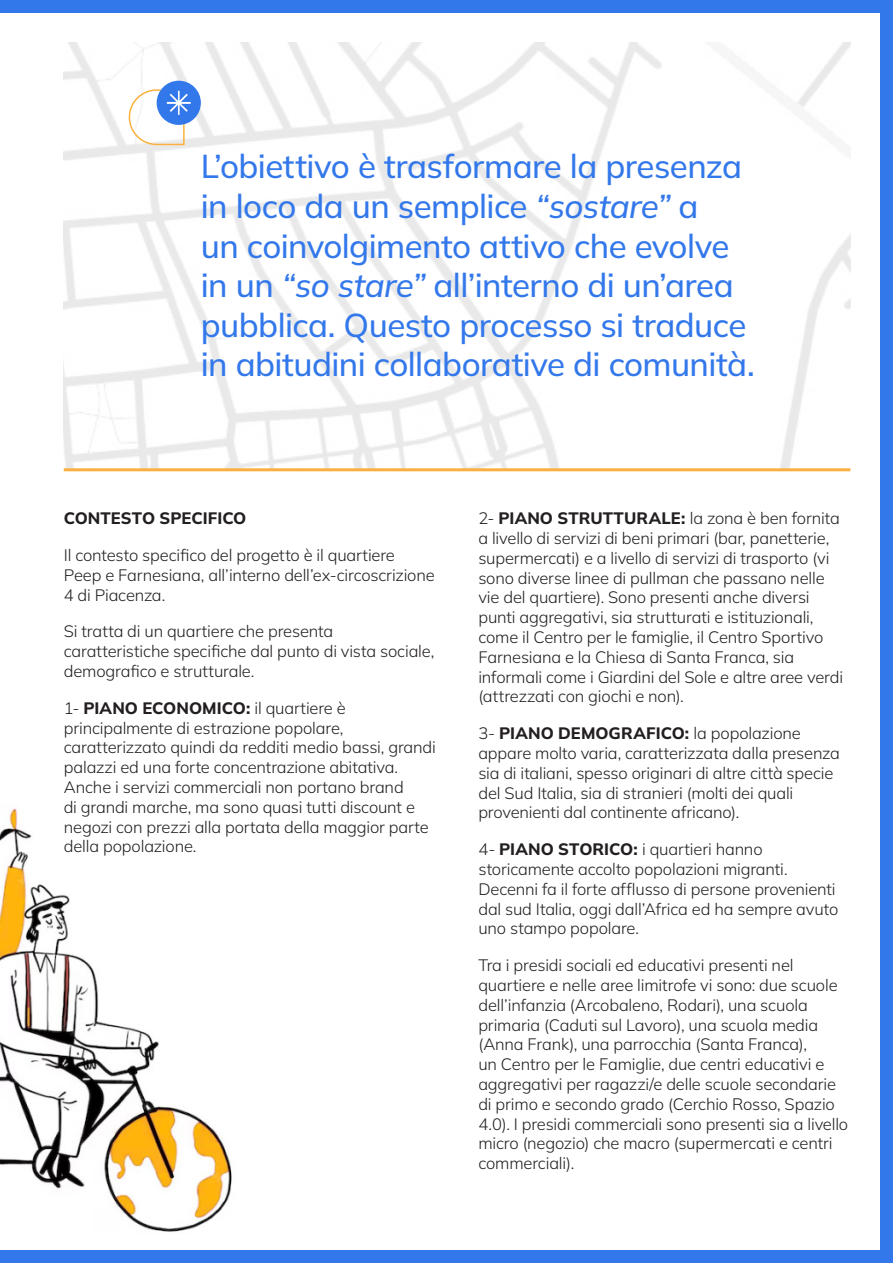
<style>
.page{position:relative;width:893px;height:1263px;background:#fff}
.page>*{position:absolute;margin:0;border:0;box-sizing:border-box;transform-origin:0 0}
.t1{font:500 33px/39.6px "Mulish";letter-spacing:-.015em;color:#3378eb}
.t2{font:300 16.5px/19.8px "Mulish";letter-spacing:-.01em;color:#231f20}
.t3{font:800 16.5px "Mulish";color:#231f20}
.s1{font-style:italic}
.s2{font-weight:800}
</style>
<div class="page">
<div style="left:0;top:0;width:893px;height:13px;background:#3378eb"></div>
<div style="left:0;top:1250px;width:893px;height:13px;background:#3378eb"></div>
<div style="left:880px;top:11px;width:13px;height:1252px;background:#3378eb"></div>
<img style="left:64px;top:43px;width:786px;height:425px">
<img style="left:0;top:808px;width:232px;height:424px">
<div style="left:157px;top:81px;width:44px;height:44px;background:#3378eb;border-radius:50%"></div>
<svg style="left:128px;top:89px;width:63px;height:57px"></svg>
<hr style="left:64px;top:468px;width:786px;height:3px;background:#fbb03f">
<p class="t1" style="left:201px;top:146px;width:543px">L’obiettivo è trasformare la presenza</p>
<p class="t1" style="left:201px;top:186px;width:499px">in loco da un semplice <span class="s1">“sostare”</span> a</p>
<p class="t1" style="left:201px;top:225px;width:530px">un coinvolgimento attivo che evolve</p>
<p class="t1" style="left:201px;top:265px;width:547px">in un <span class="s1">“so stare”</span> all’interno di un’area pubblica. Questo processo si traduce</p>
<p class="t1" style="left:201px;top:344px;width:555px">in abitudini collaborative di comunità.</p>
<p class="t3" style="left:64px;top:507px;width:184px">CONTESTO SPECIFICO</p>
<p class="t2" style="left:64px;top:545px;width:372px">Il contesto specifico del progetto è il quartiere<br>Peep e Farnesiana, all’interno dell’ex-circoscrizione<br>4 di Piacenza.</p>
<p class="t2" style="left:64px;top:621px;width:372px">Si tratta di un quartiere che presenta caratteristiche specifiche dal punto di vista sociale, demografico e strutturale.</p>
<p class="t2" style="left:64px;top:698px;width:374px">1- <span class="s2">PIANO ECONOMICO:</span> il quartiere è principalmente di estrazione popolare, caratterizzato quindi da redditi medio bassi, grandi palazzi ed una forte concentrazione abitativa.<br>Anche i servizi commerciali non portano brand<br>di grandi marche, ma sono quasi tutti discount e negozi con prezzi alla portata della maggior parte della popolazione.</p>
<p class="t2" style="left:478px;top:508px;width:366px">2- <span class="s2">PIANO STRUTTURALE:</span> la zona è ben fornita a livello di servizi di beni primari (bar, panetterie, supermercati) e a livello di servizi di trasporto (vi sono diverse linee di pullman che passano nelle vie del quartiere). Sono presenti anche diversi punti aggregativi, sia strutturati e istituzionali, come il Centro per le famiglie, il Centro Sportivo Farnesiana e la Chiesa di Santa Franca, sia informali come i Giardini del Sole e altre aree verdi (attrezzati con giochi e non).</p>
<p class="t2" style="left:478px;top:723px;width:363px">3- <span class="s2">PIANO DEMOGRAFICO:</span> la popolazione appare molto varia, caratterizzata dalla presenza sia di italiani, spesso originari di altre città specie del Sud Italia, sia di stranieri (molti dei quali provenienti dal continente africano).</p>
<p class="t2" style="left:478px;top:839px;width:362px">4- <span class="s2">PIANO STORICO:</span> i quartieri hanno storicamente accolto popolazioni migranti.<br>Decenni fa il forte afflusso di persone provenienti dal sud Italia, oggi dall’Africa ed ha sempre avuto uno stampo popolare.</p>
<p class="t2" style="left:478px;top:955px;width:371px">Tra i presidi sociali ed educativi presenti nel quartiere e nelle aree limitrofe vi sono: due scuole dell’infanzia (Arcobaleno, Rodari), una scuola primaria (Caduti sul Lavoro), una scuola media (Anna Frank), una parrocchia (Santa Franca),<br>un Centro per le Famiglie, due centri educativi e aggregativi per ragazzi/e delle scuole secondarie di primo e secondo grado (Cerchio Rosso, Spazio 4.0). I presidi commerciali sono presenti sia a livello micro (negozio) che macro (supermercati e centri commerciali).</p>
</div>
